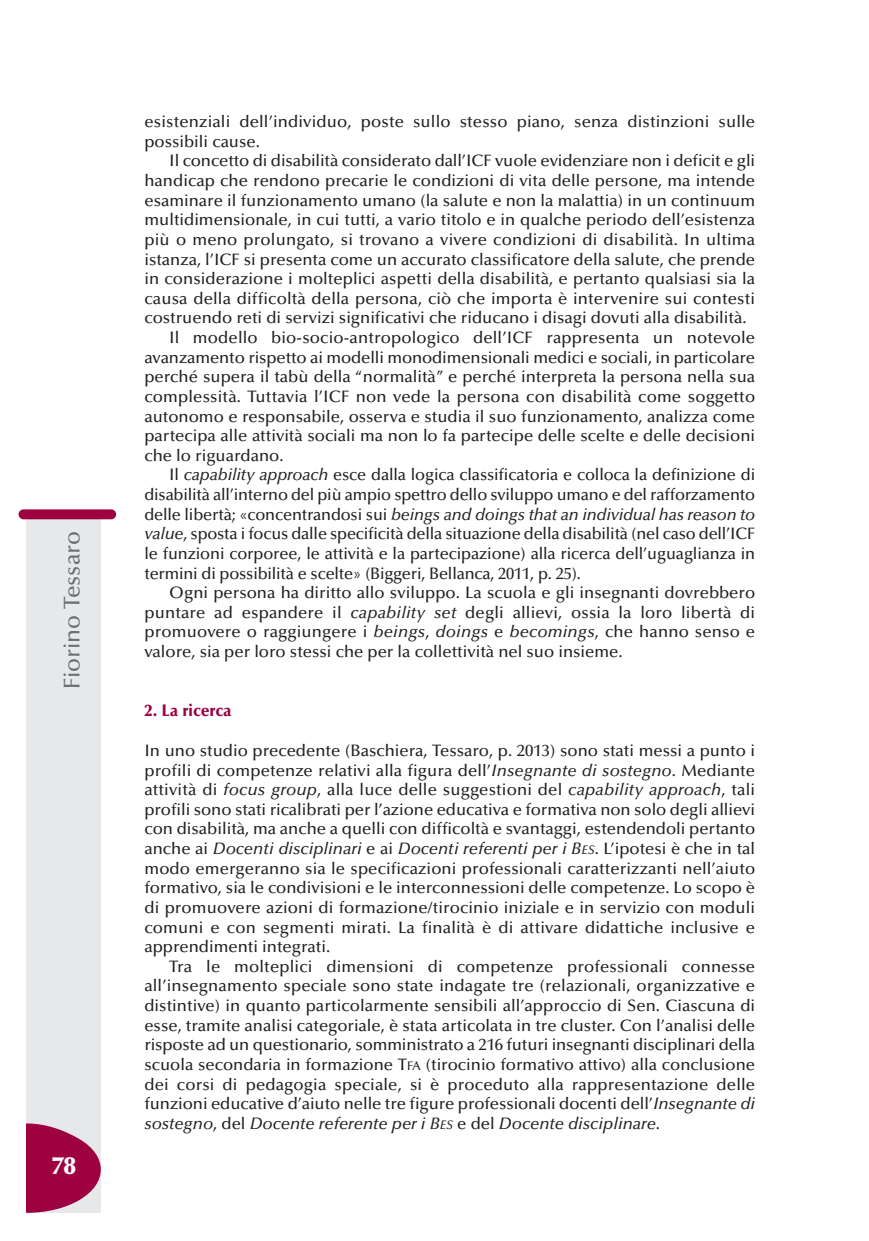
<style>
.page{position:relative;width:869px;height:1241px;background:#fff}
.page>*{position:absolute;margin:0;border:0;box-sizing:border-box;transform-origin:0 0}
.t1{font:900 24.5px "Optima";color:#fff}
.t2{font:500 22.75px "Optima";color:#6c6d70}
.t3{font:500 16.62px/19.6px "Optima";color:#231f20;text-align:justify}
.t4{font:italic 500 16.62px "Optima";letter-spacing:-.01em;color:#231f20}
.t5{font:900 16.62px "Optima";color:#9d0140;scale:.95 1}
.s1{font-style:italic}
.s2{font-style:normal}
.s3{font-style:italic;font-size:12.42px}
.s4{font-size:12.42px}
</style>
<div class="page">
<div style="left:27px;top:517px;width:74px;height:695px;background:#e7e8e9"></div>
<div style="left:19px;top:509px;width:97px;height:10px;background:#9d0140;border-radius:5px"></div>
<svg style="left:26px;top:1122px;width:75px;height:90px"></svg>
<h2 class="t2" style="left:63px;top:689px;width:159px;rotate:-90deg">Fiorino Tessaro</h2>
<h1 class="t1" style="left:52px;top:1155px;width:26px">78</h1>
<p class="t3" style="left:144px;top:113px;width:612px">esistenziali dell’individuo, poste sullo stesso piano, senza distinzioni sulle possibili cause.</p>
<p class="t3" style="left:169px;top:153px;width:587px">Il concetto di disabilità considerato dall’ICF vuole evidenziare non i deficit e gli</p>
<p class="t3" style="left:144px;top:172px;width:612px">handicap che rendono precarie le condizioni di vita delle persone, ma intende</p>
<p class="t3" style="left:144px;top:192px;width:612px">esaminare il funzionamento umano (la salute e non la malattia) in un continuum</p>
<p class="t3" style="left:144px;top:211px;width:612px">multidimensionale, in cui tutti, a vario titolo e in qualche periodo dell’esistenza</p>
<p class="t3" style="left:144px;top:231px;width:612px">più o meno prolungato, si trovano a vivere condizioni di disabilità. In ultima</p>
<p class="t3" style="left:144px;top:251px;width:612px">istanza, l’ICF si presenta come un accurato classificatore della salute, che prende</p>
<p class="t3" style="left:144px;top:270px;width:612px">in considerazione i molteplici aspetti della disabilità, e pertanto qualsiasi sia la</p>
<p class="t3" style="left:144px;top:290px;width:612px">causa della difficoltà della persona, ciò che importa è intervenire sui contesti</p>
<p class="t3" style="left:144px;top:310px;width:603px">costruendo reti di servizi significativi che riducano i disagi dovuti alla disabilità.</p>
<p class="t3" style="left:169px;top:329px;width:587px">Il modello bio-socio-antropologico dell’ICF rappresenta un notevole</p>
<p class="t3" style="left:144px;top:349px;width:612px">avanzamento rispetto ai modelli monodimensionali medici e sociali, in particolare</p>
<p class="t3" style="left:144px;top:368px;width:612px">perché supera il tabù della “normalità” e perché interpreta la persona nella sua</p>
<p class="t3" style="left:144px;top:388px;width:612px">complessità. Tuttavia l’ICF non vede la persona con disabilità come soggetto</p>
<p class="t3" style="left:144px;top:408px;width:612px">autonomo e responsabile, osserva e studia il suo funzionamento, analizza come</p>
<p class="t3" style="left:144px;top:427px;width:612px">partecipa alle attività sociali ma non lo fa partecipe delle scelte e delle decisioni</p>
<p class="t3" style="left:144px;top:447px;width:140px">che lo riguardano.</p>
<p class="t3" style="left:169px;top:466px;width:587px">Il <span class="s1">capability approach</span> esce dalla logica classificatoria e colloca la definizione di</p>
<p class="t3" style="left:144px;top:486px;width:612px">disabilità all’interno del più ampio spettro dello sviluppo umano e del rafforzamento</p>
<p class="t4" style="left:144px;top:507px;width:612px"><span class="s2">delle libertà; «concentrandosi sui</span> beings and doings that an individual has reason to</p>
<p class="t3" style="left:144px;top:525px;width:612px"><span class="s1">value</span>, sposta i focus dalle specificità della situazione della disabilità (nel caso dell’ICF</p>
<p class="t3" style="left:144px;top:545px;width:612px">le funzioni corporee, le attività e la partecipazione) alla ricerca dell’uguaglianza in</p>
<p class="t3" style="left:144px;top:564px;width:438px">termini di possibilità e scelte» (Biggeri, Bellanca, 2011, p. 25).</p>
<p class="t3" style="left:169px;top:584px;width:587px">Ogni persona ha diritto allo sviluppo. La scuola e gli insegnanti dovrebbero</p>
<p class="t3" style="left:144px;top:604px;width:612px">puntare ad espandere il <span class="s1">capability set</span> degli allievi, ossia la loro libertà di</p>
<p class="t3" style="left:144px;top:623px;width:612px">promuovere o raggiungere i <span class="s1">beings</span>, <span class="s1">doings</span> e <span class="s1">becomings</span>, che hanno senso e</p>
<p class="t3" style="left:144px;top:643px;width:479px">valore, sia per loro stessi che per la collettività nel suo insieme.</p>
<p class="t5" style="left:144px;top:703px;width:93px">2. La ricerca</p>
<p class="t3" style="left:144px;top:742px;width:612px">In uno studio precedente (Baschiera, Tessaro, p. 2013) sono stati messi a punto i profili di competenze relativi alla figura dell’<span class="s1">Insegnante di sostegno</span>. Mediante attività di <span class="s1">focus group</span>, alla luce delle suggestioni del <span class="s1">capability approach</span>, tali profili sono stati ricalibrati per l’azione educativa e formativa non solo degli allievi con disabilità, ma anche a quelli con difficoltà e svantaggi, estendendoli pertanto anche ai <span class="s1">Docenti disciplinari</span> e ai <span class="s1">Docenti referenti per i B</span><span class="s3">ES</span>. L’ipotesi è che in tal modo emergeranno sia le specificazioni professionali caratterizzanti nell’aiuto formativo, sia le condivisioni e le interconnessioni delle competenze. Lo scopo è di promuovere azioni di formazione/tirocinio iniziale e in servizio con moduli comuni e con segmenti mirati. La finalità è di attivare didattiche inclusive e apprendimenti integrati.</p>
<p class="t3" style="left:144px;top:957px;width:612px;text-indent:25px">Tra le molteplici dimensioni di competenze professionali connesse all’insegnamento speciale sono state indagate tre (relazionali, organizzative e distintive) in quanto particolarmente sensibili all’approccio di Sen. Ciascuna di esse, tramite analisi categoriale, è stata articolata in tre cluster. Con l’analisi delle risposte ad un questionario, somministrato a 216 futuri insegnanti disciplinari della scuola secondaria in formazione T<span class="s4">FA</span> (tirocinio formativo attivo) alla conclusione dei corsi di pedagogia speciale, si è proceduto alla rappresentazione delle funzioni educative d’aiuto nelle tre figure professionali docenti dell’<span class="s1">Insegnante di sostegno</span>, del <span class="s1">Docente referente per i B</span><span class="s3">ES</span> e del <span class="s1">Docente disciplinare</span>.</p>
</div>
